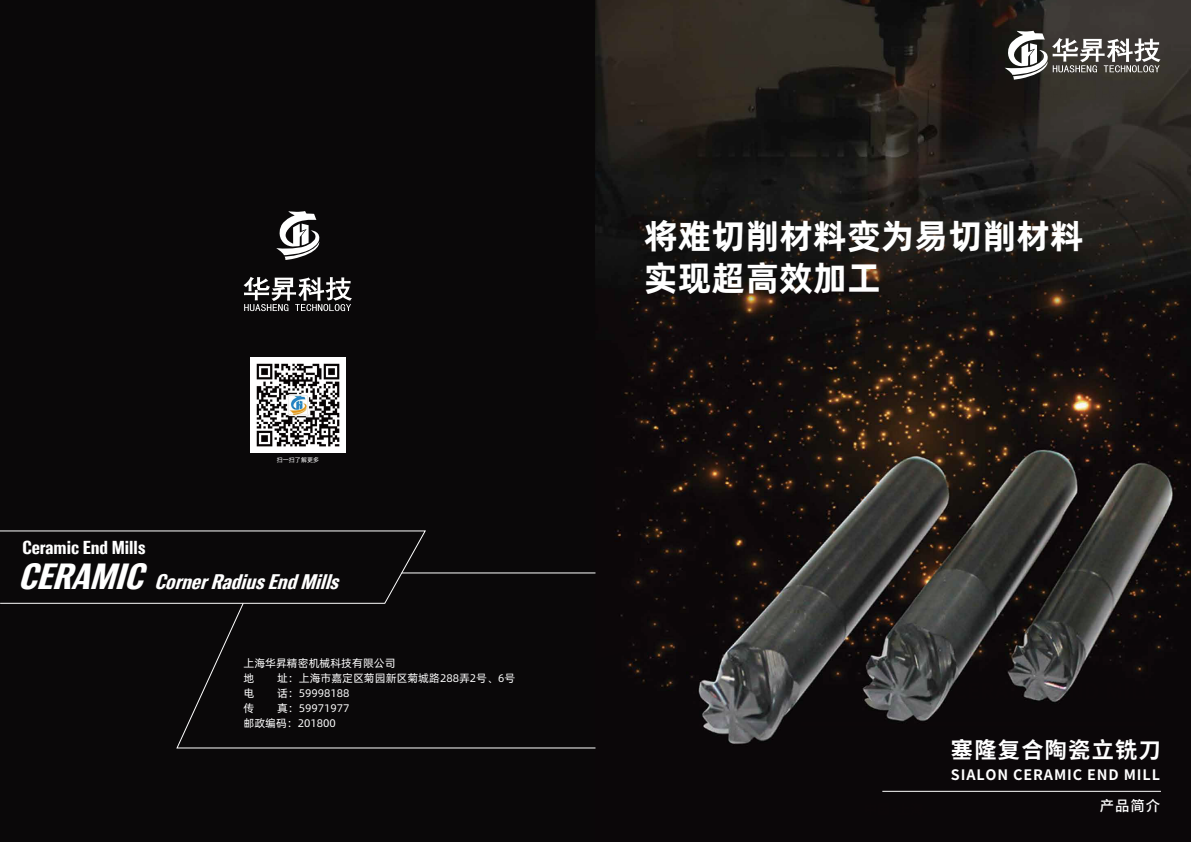
<style>
.page{position:relative;width:1191px;height:842px;background:#fff}
.page>*{position:absolute;margin:0;border:0;box-sizing:border-box;transform-origin:0 0}
.t1{font:34.4px/42px "Alibaba Pu Hui Ti B";color:#fff}
.t2{font:700 22.1px "Source Han Sans CN";letter-spacing:.06em;color:#fff}
.t3{font:italic 700 19.7px "Bud";color:#fff}
.t4{font:700 17.5px "Bud";color:#fff}
.t5{font:700 14.4px "Source Han Sans CN";letter-spacing:.06em;color:#fff}
.t6{font:500 14.4px "Source Han Sans CN";color:#fff}
.t7{font:11px/15px "Alibaba Pu Hui Ti R";color:#fff}
.t8{font:6.1px "Alibaba Pu Hui Ti R";color:#fff}
.s1{font-size:34px}
</style>
<div class="page">
<div style="left:0;top:0;width:595px;height:842px;background:#0a0809"></div>
<img style="left:595px;top:0;width:595px;height:842px">
<svg style="left:1004px;top:31px;width:156px;height:49px"></svg>
<hr style="left:882px;top:791px;width:279px;height:1px;background:#fff">
<svg style="left:176px;top:602px;width:420px;height:147px"></svg>
<hr style="left:402px;top:572px;width:193px;height:1px;background:#fff">
<svg style="left:0;top:530px;width:427px;height:74px"></svg>
<svg style="left:243px;top:277px;width:109px;height:34px"></svg>
<svg style="left:276px;top:211px;width:44px;height:49px"></svg>
<img style="left:250px;top:357px;width:95px;height:95px">
<p class="t8" style="left:277px;top:455px;width:44px">扫一扫了解更多</p>
<h3 class="t4" style="left:22px;top:536px;width:124px">Ceramic End Mills</h3>
<h3 class="t3" style="left:18px;top:569px;width:328px"><span class="s1">CERAMIC</span>CornerRadiusEndMills</h3>
<p class="t7" style="left:243px;top:655px;width:154px">上海华昇精密机械科技有限公司地</p>
<p class="t7" style="left:277px;top:670px;width:240px">址：上海市嘉定区菊园新区菊城路288弄2号、6号</p>
<p class="t7" style="left:243px;top:685px;width:12px">电</p>
<p class="t7" style="left:277px;top:685px;width:74px">话：59998188</p>
<p class="t7" style="left:243px;top:700px;width:12px">传</p>
<p class="t7" style="left:243px;top:700px;width:108px;text-indent:34px">真：59971977邮政编码：201800</p>
<h1 class="t1" style="left:644px;top:212px;width:442px">将难切削材料变为易切削材料实现超高效加工</h1>
<h2 class="t2" style="left:951px;top:738px;width:211px">塞隆复合陶瓷立铣刀</h2>
<h3 class="t5" style="left:951px;top:766px;width:211px">SIALON CERAMIC END MILL</h3>
<h3 class="t6" style="left:1100px;top:798px;width:62px">产品简介</h3>
</div>
